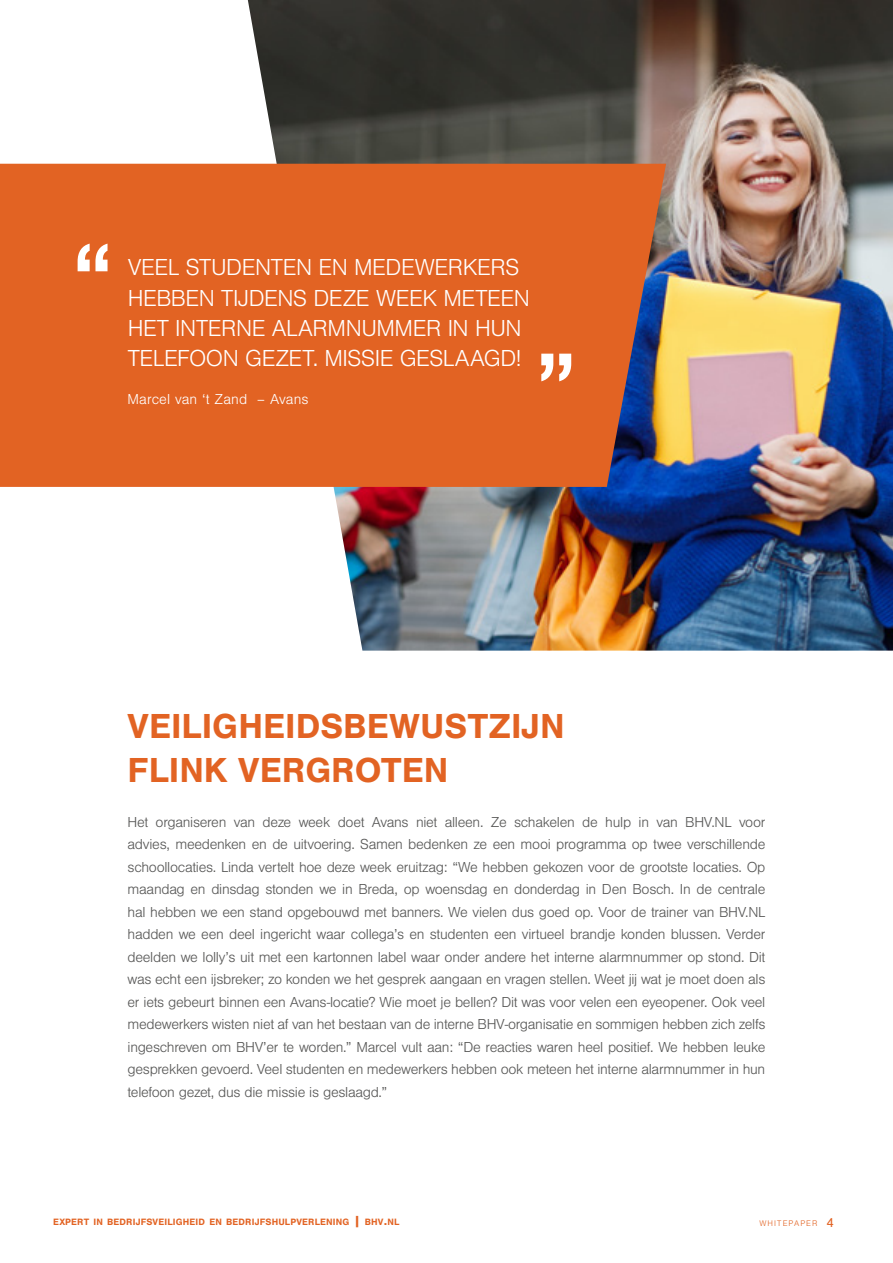
<style>
.page{position:relative;width:893px;height:1263px;background:#fff}
.page>*{position:absolute;margin:0;border:0;box-sizing:border-box;transform-origin:0 0}
.t1{font:700 36px/43.5px "Nimbus San";color:#e26323}
.t2{font:300 24px/30px "Nimbus San";letter-spacing:-.02em;color:#fff}
.t3{font:300 15px/22.5px "Nimbus San";letter-spacing:-.02em;color:#575756;text-align:justify}
.t4{font:300 15px "Nimbus San";letter-spacing:.01em;color:#fff}
.t5{font:700 9.6px "Nimbus San";letter-spacing:.015em;color:#e26323}
.t6{font:300 8.4px "Nimbus San";letter-spacing:.13em;color:#e26323}
.s1{font-size:13.65px}
.s2{font-weight:400;font-size:13.5px}
</style>
<div class="page">
<img style="left:248px;top:0;width:645px;height:651px">
<div style="left:0;top:164px;width:666px;height:323px;background:#e26323"></div>
<svg style="left:541px;top:354px;width:30px;height:27px"></svg>
<svg style="left:78px;top:244px;width:30px;height:27px"></svg>
<h2 class="t2" style="left:128px;top:253px;width:404px">VEEL STUDENTEN EN MEDEWERKERS<br>HEBBEN TIJDENS DEZE WEEK METEEN<br>HET INTERNE ALARMNUMMER IN HUN<br>TELEFOON GEZET. MISSIE GESLAAGD!</h2>
<p class="t4" style="left:128px;top:391px;width:183px">Marcel van ‘t Zand – Avans</p>
<h1 class="t1" style="left:128px;top:705px;width:439px">VEILIGHEIDSBEWUSTZIJN<br>FLINK VERGROTEN</h1>
<p class="t3" style="left:128px;top:811px;width:639px">Het organiseren van deze week doet Avans niet alleen. Ze schakelen de hulp in van BHV.NL voor advies, meedenken en de uitvoering. Samen bedenken ze een mooi programma op twee verschillende schoollocaties. Linda vertelt hoe deze week eruitzag: “We hebben gekozen voor de grootste locaties. Op maandag en dinsdag stonden we in Breda, op woensdag en donderdag in Den Bosch. In de centrale hal hebben we een stand opgebouwd met banners. We vielen dus goed op. Voor de trainer van BHV.NL hadden we een deel ingericht waar collega’s en studenten een virtueel brandje konden blussen. Verder deelden we lolly’s uit met een kartonnen label waar onder andere het interne alarmnummer op stond. Dit was echt een ijsbreker; zo konden we het gesprek aangaan en vragen stellen. Weet jij wat je moet doen als er iets gebeurt binnen een Avans-locatie? Wie moet je bellen? Dit was voor velen een eyeopener. Ook veel medewerkers wisten niet af van het bestaan van de interne BHV-organisatie en sommigen hebben zich zelfs ingeschreven om BHV’er te worden.” Marcel vult aan: “De reacties waren heel positief. We hebben leuke gesprekken gevoerd. Veel studenten en medewerkers hebben ook meteen het interne alarmnummer in hun telefoon gezet, dus die missie is geslaagd.”</p>
<p class="t5" style="left:53px;top:1217px;width:348px">EXPERT IN BEDRIJFSVEILIGHEID EN BEDRIJFSHULPVERLENING <span class="s1">|</span> BHV<span class="s1">.</span>NL</p>
<p class="t6" style="left:759px;top:1219px;width:76px">WHITEPAPER <span class="s2">4</span></p>
</div>
